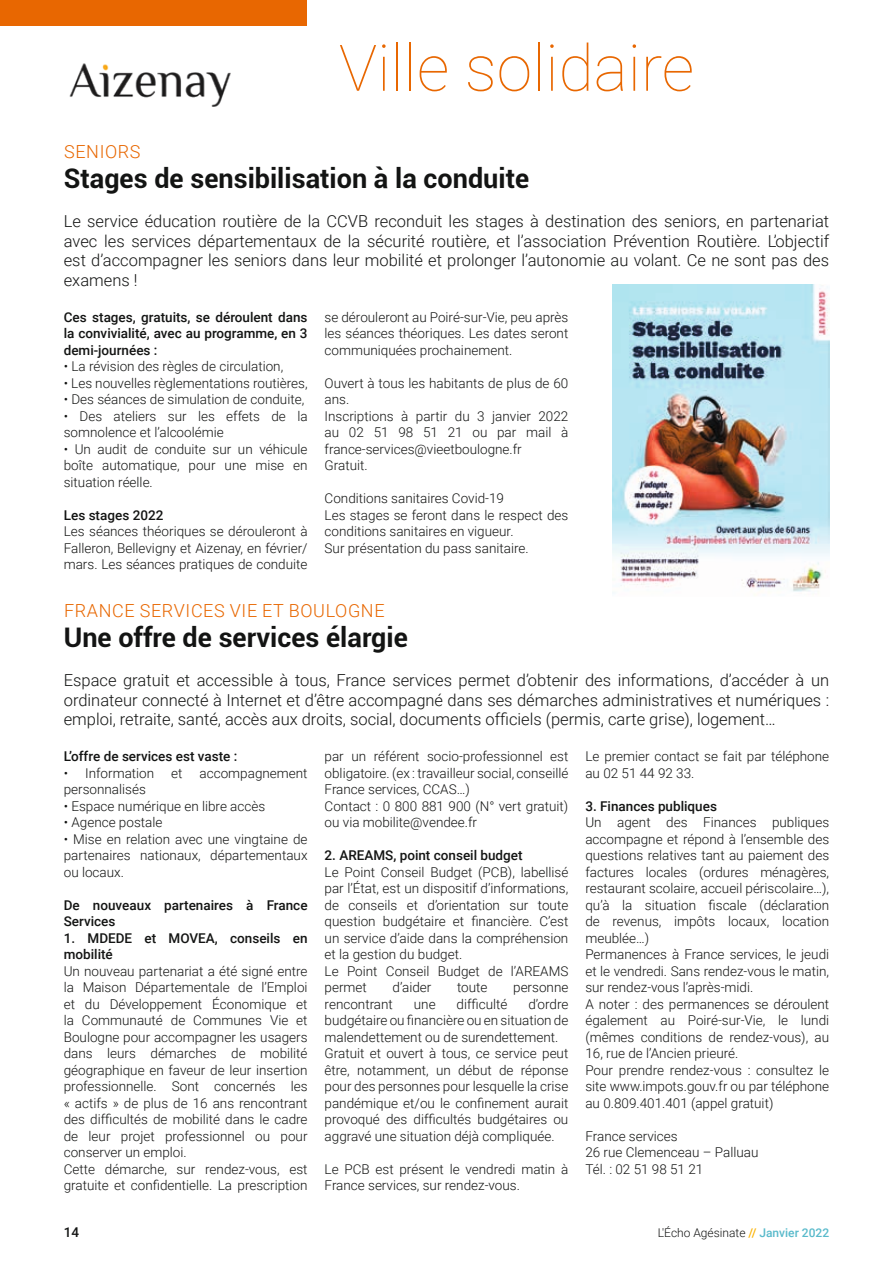
<style>
.page{position:relative;width:893px;height:1263px;background:#fff}
.page>*{position:absolute;margin:0;border:0;box-sizing:border-box;transform-origin:0 0}
.t1{font:100 64.35px "Roboto";color:#e86701}
.t2{font:700 27px "Roboto";color:#131413}
.t3{font:300 18px "Roboto";letter-spacing:.035em;color:#e86701}
.t4{font:300 16.5px/19.5px "Roboto";color:#131413;text-align:justify}
.t5{font:300 13.5px/16.5px "Roboto";color:#131413}
.t6{font:500 13.5px/16.5px "Roboto";color:#131413}
.t7{font:300 12px "Roboto";color:#131413}
.s1{font-weight:500;color:#fbb200}
.s2{font-weight:500;color:#59bacb}
</style>
<div class="page">
<div style="left:0;top:0;width:306px;height:26px;background:#e86701"></div>
<img style="left:69px;top:63px;width:162px;height:43px">
<img style="left:612px;top:285px;width:217px;height:307px">
<h1 class="t1" style="left:339px;top:23px;width:357px">Ville solidaire</h1>
<h3 class="t3" style="left:64px;top:139px;width:78px">SENIORS</h3>
<h2 class="t2" style="left:64px;top:159px;width:467px">Stages de sensibilisation à la conduite</h2>
<p class="t4" style="left:64px;top:211px;width:767px">Le service éducation routière de la CCVB reconduit les stages à destination des seniors, en partenariat avec les services départementaux de la sécurité routière, et l’association Prévention Routière. L’objectif est d’accompagner les seniors dans leur mobilité et prolonger l’autonomie au volant. Ce ne sont pas des examens !</p>
<p class="t6" style="left:64px;top:308px;width:245px;text-align:justify">Ces stages, gratuits, se déroulent dans la convivialité, avec au programme, en 3 demi-journées :</p>
<p class="t5" style="left:64px;top:358px;width:221px">• La révision des règles de circulation,</p>
<p class="t5" style="left:64px;top:374px;width:245px">• Les nouvelles règlementations routières,</p>
<p class="t5" style="left:64px;top:391px;width:242px">• Des séances de simulation de conduite,</p>
<p class="t5" style="left:64px;top:407px;width:245px">• Des ateliers sur les effets de la somnolence et l’alcoolémie</p>
<p class="t5" style="left:64px;top:440px;width:245px;text-align:justify">• Un audit de conduite sur un véhicule boîte automatique, pour une mise en situation réelle.</p>
<p class="t6" style="left:64px;top:506px;width:101px">Les stages 2022</p>
<p class="t5" style="left:64px;top:522px;width:245px;text-align:justify">Les séances théoriques se dérouleront à Falleron, Bellevigny et Aizenay, en février/ mars. Les séances pratiques de conduite</p>
<p class="t5" style="left:325px;top:308px;width:245px;text-align:justify">se dérouleront au Poiré-sur-Vie, peu après les séances théoriques. Les dates seront communiquées prochainement.</p>
<p class="t5" style="left:325px;top:374px;width:245px">Ouvert à tous les habitants de plus de 60 ans.<br>Inscriptions à partir du 3 janvier 2022 au 02 51 98 51 21 ou par mail à france-services@vieetboulogne.fr<br>Gratuit.</p>
<p class="t5" style="left:325px;top:489px;width:245px">Conditions sanitaires Covid-19<br>Les stages se feront dans le respect des conditions sanitaires en vigueur.<br>Sur présentation du pass sanitaire.</p>
<h3 class="t3" style="left:64px;top:598px;width:322px">FRANCE SERVICES VIE ET BOULOGNE</h3>
<h2 class="t2" style="left:64px;top:619px;width:345px">Une offre de services élargie</h2>
<p class="t4" style="left:64px;top:670px;width:767px">Espace gratuit et accessible à tous, France services permet d’obtenir des informations, d’accéder à un ordinateur connecté à Internet et d’être accompagné dans ses démarches administratives et numériques : emploi, retraite, santé, accès aux droits, social, documents officiels (permis, carte grise), logement…</p>
<p class="t6" style="left:64px;top:748px;width:175px">L’offre de services est vaste :</p>
<p class="t5" style="left:64px;top:764px;width:92px">• Information</p>
<p class="t5" style="left:171px;top:764px;width:13px">et</p>
<p class="t5" style="left:200px;top:764px;width:109px">accompagnement</p>
<p class="t5" style="left:64px;top:781px;width:84px">personnalisés</p>
<p class="t5" style="left:64px;top:797px;width:203px">• Espace numérique en libre accès</p>
<p class="t5" style="left:64px;top:814px;width:100px">• Agence postale</p>
<p class="t5" style="left:64px;top:830px;width:245px;text-align:justify">• Mise en relation avec une vingtaine de partenaires nationaux, départementaux ou locaux.</p>
<p class="t6" style="left:64px;top:896px;width:245px">De nouveaux partenaires à France<br>Services</p>
<p class="t6" style="left:64px;top:929px;width:245px">1. MDEDE et MOVEA, conseils en mobilité</p>
<p class="t5" style="left:64px;top:962px;width:245px">Un nouveau partenariat a été signé entre la Maison Départementale de l’Emploi et du Développement Économique et la Communauté de Communes Vie et Boulogne pour accompagner les usagers dans leurs démarches de mobilité géographique en faveur de leur insertion professionnelle. Sont concernés les « actifs » de plus de 16 ans rencontrant des difficultés de mobilité dans le cadre de leur projet professionnel ou pour conserver un emploi.<br>Cette démarche, sur rendez-vous, est gratuite et confidentielle. La prescription</p>
<p class="t5" style="left:585px;top:748px;width:245px">Le premier contact se fait par téléphone au 02 51 44 92 33.</p>
<p class="t6" style="left:585px;top:797px;width:133px">3. Finances publiques</p>
<p class="t5" style="left:585px;top:814px;width:245px">Un agent des Finances publiques accompagne et répond à l’ensemble des questions relatives tant au paiement des factures locales (ordures ménagères, restaurant scolaire, accueil périscolaire…), qu’à la situation fiscale (déclaration de revenus, impôts locaux, location meublée…)<br>Permanences à France services, le jeudi et le vendredi. Sans rendez-vous le matin, sur rendez-vous l’après-midi.<br>A noter : des permanences se déroulent également au Poiré-sur-Vie, le lundi (mêmes conditions de rendez-vous), au 16, rue de l’Ancien prieuré.<br>Pour prendre rendez-vous : consultez le site www.impots.gouv.fr ou par téléphone au 0.809.401.401 (appel gratuit)</p>
<p class="t5" style="left:585px;top:1127px;width:175px">France services<br>26 rue Clemenceau – Palluau<br>Tél. : 02 51 98 51 21</p>
<p class="t5" style="left:325px;top:748px;width:245px">par un référent socio-professionnel est obligatoire. (ex : travailleur social, conseillé France services, CCAS…)<br>Contact : 0 800 881 900 (N° vert gratuit) ou via mobilite@vendee.fr</p>
<p class="t6" style="left:325px;top:847px;width:200px">2. AREAMS, point conseil budget</p>
<p class="t5" style="left:325px;top:863px;width:245px">Le Point Conseil Budget (PCB), labellisé par l’État, est un dispositif d’informations, de conseils et d’orientation sur toute question budgétaire et financière. C’est un service d’aide dans la compréhension et la gestion du budget.<br>Le Point Conseil Budget de l’AREAMS permet</p>
<p class="t5" style="left:393px;top:979px;width:40px">d’aider</p>
<p class="t5" style="left:457px;top:979px;width:32px">toute</p>
<p class="t5" style="left:513px;top:979px;width:57px">personne</p>
<p class="t5" style="left:325px;top:995px;width:70px">rencontrant</p>
<p class="t5" style="left:414px;top:995px;width:23px">une</p>
<p class="t5" style="left:457px;top:995px;width:52px">difficulté</p>
<p class="t5" style="left:325px;top:995px;width:245px;text-indent:204px">d’ordre budgétaire ou financière ou en situation de malendettement ou de surendettement.<br>Gratuit et ouvert à tous, ce service peut être, notamment, un début de réponse pour des personnes pour lesquelle la crise pandémique et/ou le confinement aurait provoqué des difficultés budgétaires ou aggravé une situation déjà compliquée.</p>
<p class="t5" style="left:325px;top:1160px;width:245px">Le PCB est présent le vendredi matin à<br>France services, sur rendez-vous.</p>
<p class="t6" style="left:64px;top:1224px;width:17px">14</p>
<p class="t7" style="left:658px;top:1225px;width:173px">L'Écho Agésinate <span class="s1">//</span> <span class="s2">Janvier 2022</span></p>
</div>
